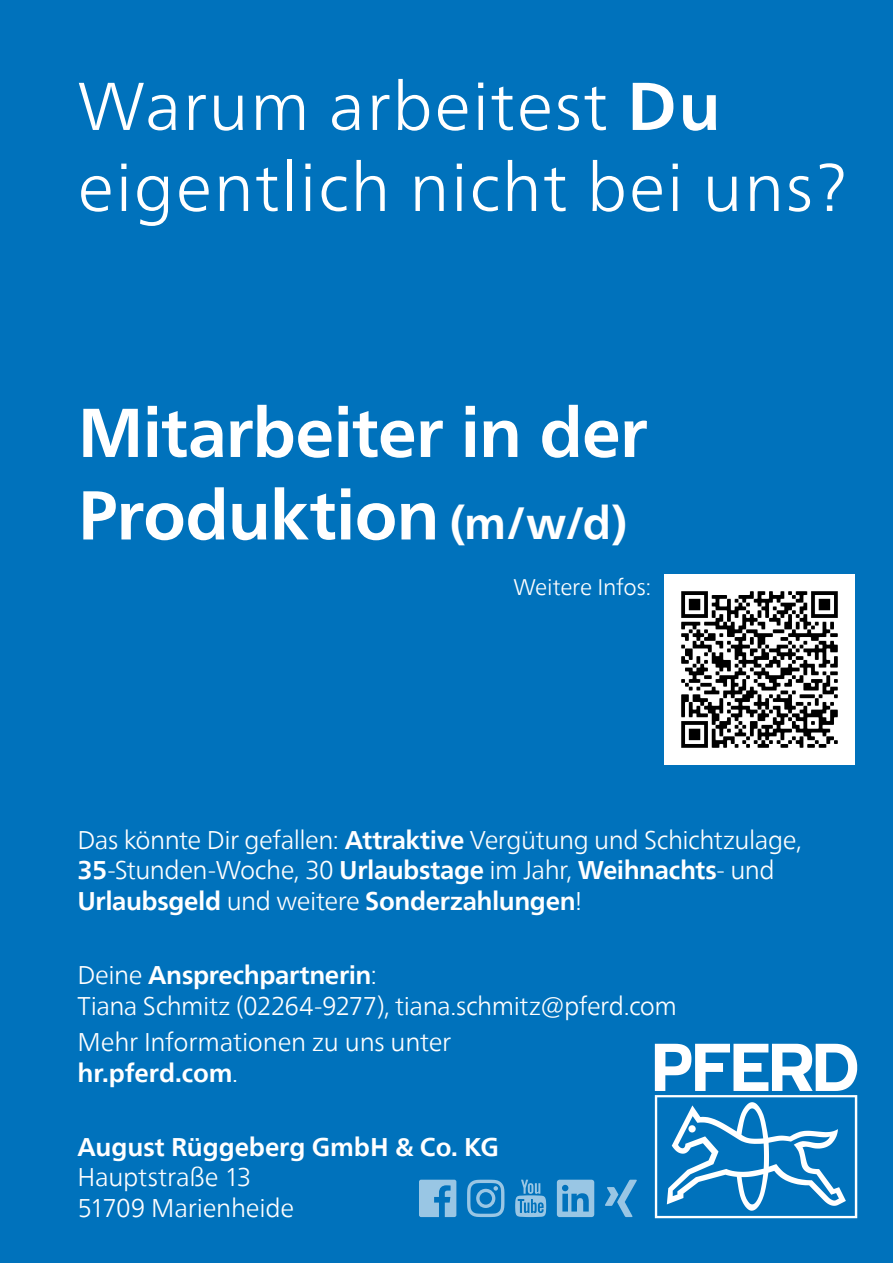
<style>
.page{position:relative;width:893px;height:1263px;background:#0072bc}
.page>*{position:absolute;margin:0;border:0;box-sizing:border-box;transform-origin:0 0}
.Job{font:700 69px/82.5px "Neue Frutiger World";letter-spacing:-.015em;color:#fff}
.t1{font:300 67.5px/81px "Neue Frutiger World";letter-spacing:.025em;color:#fff}
.Fließtext{font:300 25.5px/30.6px "Neue Frutiger World";letter-spacing:-.02em;color:#fff}
.Job-2{font:300 22.5px "Neue Frutiger World";letter-spacing:-.01em;color:#fff}
.s1{font-weight:700}
.s2{font-size:45px}
</style>
<div class="page">
<svg style="left:467px;top:1180px;width:37px;height:37px"></svg>
<svg style="left:515px;top:1180px;width:31px;height:37px"></svg>
<svg style="left:419px;top:1180px;width:37px;height:37px"></svg>
<svg style="left:557px;top:1180px;width:37px;height:37px"></svg>
<svg style="left:605px;top:1180px;width:32px;height:37px"></svg>
<img style="left:665px;top:574px;width:189px;height:190px">
<svg style="left:655px;top:1044px;width:202px;height:174px"></svg>
<p class="t1" style="left:78px;top:66px;width:771px">Warum arbeitest <span class="s1">Du </span>eigentlich nicht bei uns?</p>
<p class="Job" style="left:78px;top:390px;width:571px">Mitarbeiter in der<br>Produktion <span class="s2">(m/w/d)</span></p>
<p class="Job-2" style="left:513px;top:570px;width:139px">Weitere Infos:</p>
<p class="Fließtext" style="left:78px;top:825px;width:726px">Das könnte Dir gefallen: <span class="s1">Attraktive</span> Vergütung und Schichtzulage,<br><span class="s1">35</span>-Stunden-Woche, 30 <span class="s1">Urlaubstage</span> im Jahr, <span class="s1">Weihnachts</span>- und<br><span class="s1">Urlaubsgeld</span> und weitere <span class="s1">Sonderzahlungen</span>!</p>
<p class="Fließtext" style="left:78px;top:960px;width:601px">Deine <span class="s1">Ansprechpartnerin</span>:<br>Tiana Schmitz (02264-9277), tiana.schmitz@pferd.com</p>
<p class="Fließtext" style="left:78px;top:1027px;width:375px">Mehr Informationen zu uns unter <span class="s1">hr.pferd.com</span>.</p>
<p class="Fließtext" style="left:78px;top:1132px;width:423px"><span class="s1">August Rüggeberg GmbH &amp; Co. KG<br></span>Hauptstraße 13<br>51709 Marienheide</p>
</div>
